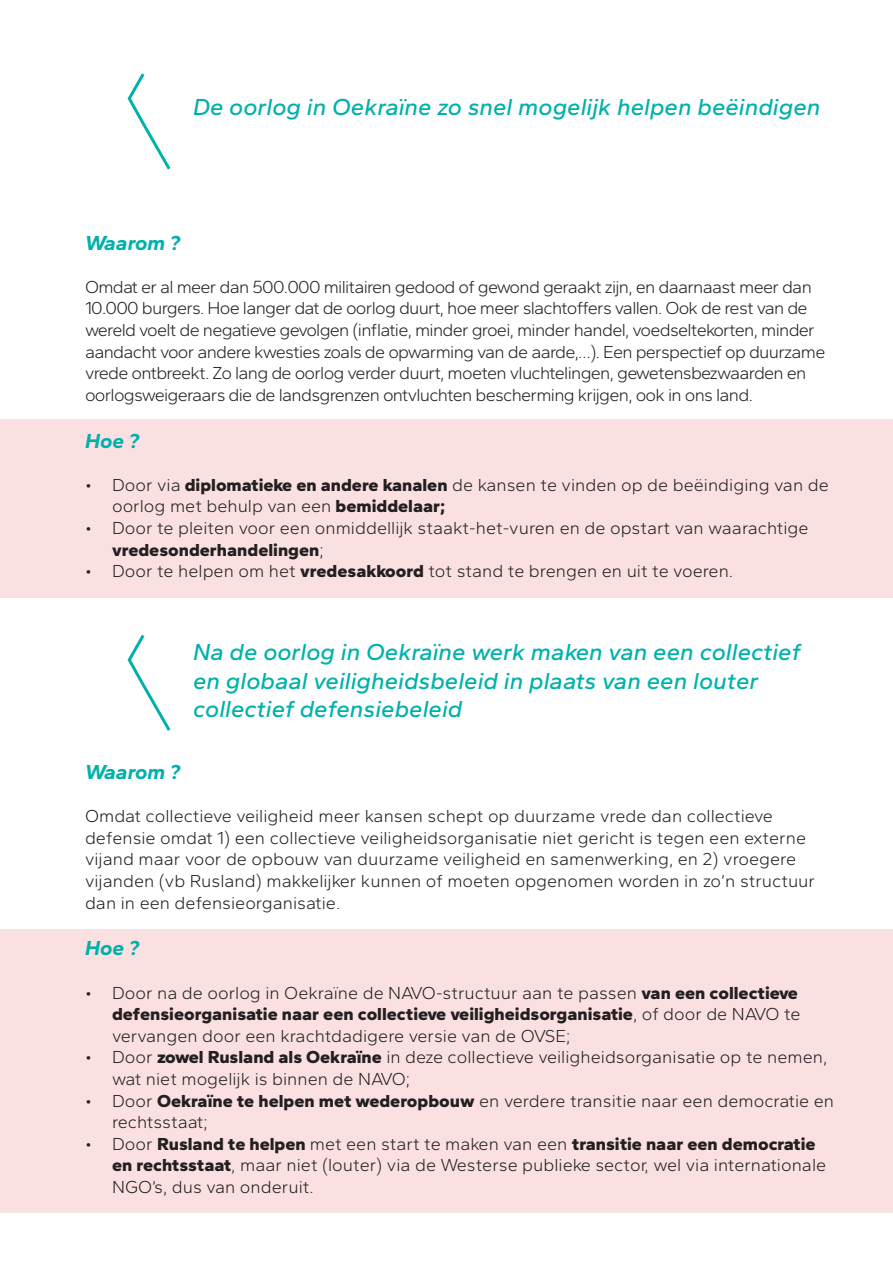
<style>
.page{position:relative;width:893px;height:1263px;background:#fff}
.page>*{position:absolute;margin:0;border:0;box-sizing:border-box;transform-origin:0 0}
.t1{font:italic 500 24px/28.8px "Gantari";color:#00b1ab}
.t2{font:italic 700 21px "Gantari";color:#00b1ab}
.t3{font:300 18px/21.6px "Gantari";color:#231f20}
.t4{font:300 18px/21.6px "Gantari";letter-spacing:-.04em;color:#231f20}
.s1{font-weight:800}
</style>
<div class="page">
<div style="left:0;top:929px;width:893px;height:283px;background:#fae0e1"></div>
<div style="left:0;top:419px;width:893px;height:178px;background:#fae0e1"></div>
<svg style="left:127px;top:73px;width:44px;height:97px"></svg>
<svg style="left:127px;top:634px;width:44px;height:97px"></svg>
<p class="t1" style="left:193px;top:92px;width:629px">De oorlog in Oekraïne zo snel mogelijk helpen beëindigen</p>
<p class="t2" style="left:85px;top:229px;width:97px">Waarom ?</p>
<p class="t4" style="left:85px;top:275px;width:742px">Omdat er al meer dan 500.000 militairen gedood of gewond geraakt zijn, en daarnaast meer dan 10.000 burgers. Hoe langer dat de oorlog duurt, hoe meer slachtoffers vallen. Ook de rest van de wereld voelt de negatieve gevolgen (inflatie, minder groei, minder handel, voedseltekorten, minder aandacht voor andere kwesties zoals de opwarming van de aarde,…). Een perspectief op duurzame vrede ontbreekt. Zo lang de oorlog verder duurt, moeten vluchtelingen, gewetensbezwaarden en oorlogsweigeraars die de landsgrenzen ontvluchten bescherming krijgen, ook in ons land.</p>
<p class="t2" style="left:85px;top:427px;width:56px">Hoe ?</p>
<p class="t3" style="left:112px;top:473px;width:718px;text-indent:-27px">• Door via <span class="s1">diplomatieke en andere kanalen</span> de kansen te vinden op de beëindiging van de oorlog met behulp van een <span class="s1">bemiddelaar;</span></p>
<p class="t3" style="left:112px;top:517px;width:698px;text-indent:-27px">• Door te pleiten voor een onmiddellijk staakt-het-vuren en de opstart van waarachtige <span class="s1">vredesonderhandelingen</span>;</p>
<p class="t3" style="left:85px;top:560px;width:650px">• Door te helpen om het <span class="s1">vredesakkoord</span> tot stand te brengen en uit te voeren.</p>
<p class="t1" style="left:193px;top:637px;width:609px">Na de oorlog in Oekraïne werk maken van een collectief en globaal veiligheidsbeleid in plaats van een louter collectief defensiebeleid</p>
<p class="t2" style="left:85px;top:758px;width:97px">Waarom ?</p>
<p class="t3" style="left:85px;top:805px;width:731px">Omdat collectieve veiligheid meer kansen schept op duurzame vrede dan collectieve defensie omdat 1) een collectieve veiligheidsorganisatie niet gericht is tegen een externe vijand maar voor de opbouw van duurzame veiligheid en samenwerking, en 2) vroegere vijanden (vb Rusland) makkelijker kunnen of moeten opgenomen worden in zo’n structuur dan in een defensieorganisatie.</p>
<p class="t2" style="left:85px;top:935px;width:56px">Hoe ?</p>
<p class="t3" style="left:112px;top:981px;width:690px;text-indent:-27px">• Door na de oorlog in Oekraïne de NAVO-structuur aan te passen <span class="s1">van een collectieve defensieorganisatie naar een collectieve veiligheidsorganisatie</span>, of door de NAVO te vervangen door een krachtdadigere versie van de OVSE;</p>
<p class="t3" style="left:112px;top:1046px;width:717px;text-indent:-27px">• Door <span class="s1">zowel Rusland als Oekraïne</span> in deze collectieve veiligheidsorganisatie op te nemen, wat niet mogelijk is binnen de NAVO;</p>
<p class="t3" style="left:112px;top:1089px;width:724px;text-indent:-27px">• Door <span class="s1">Oekraïne te helpen met wederopbouw</span> en verdere transitie naar een democratie en rechtsstaat;</p>
<p class="t3" style="left:112px;top:1132px;width:716px;text-indent:-27px">• Door <span class="s1">Rusland te helpen</span> met een start te maken van een <span class="s1">transitie naar een democratie en rechtsstaat</span>, maar niet (louter) via de Westerse publieke sector, wel via internationale<br>NGO’s, dus van onderuit.</p>
</div>
